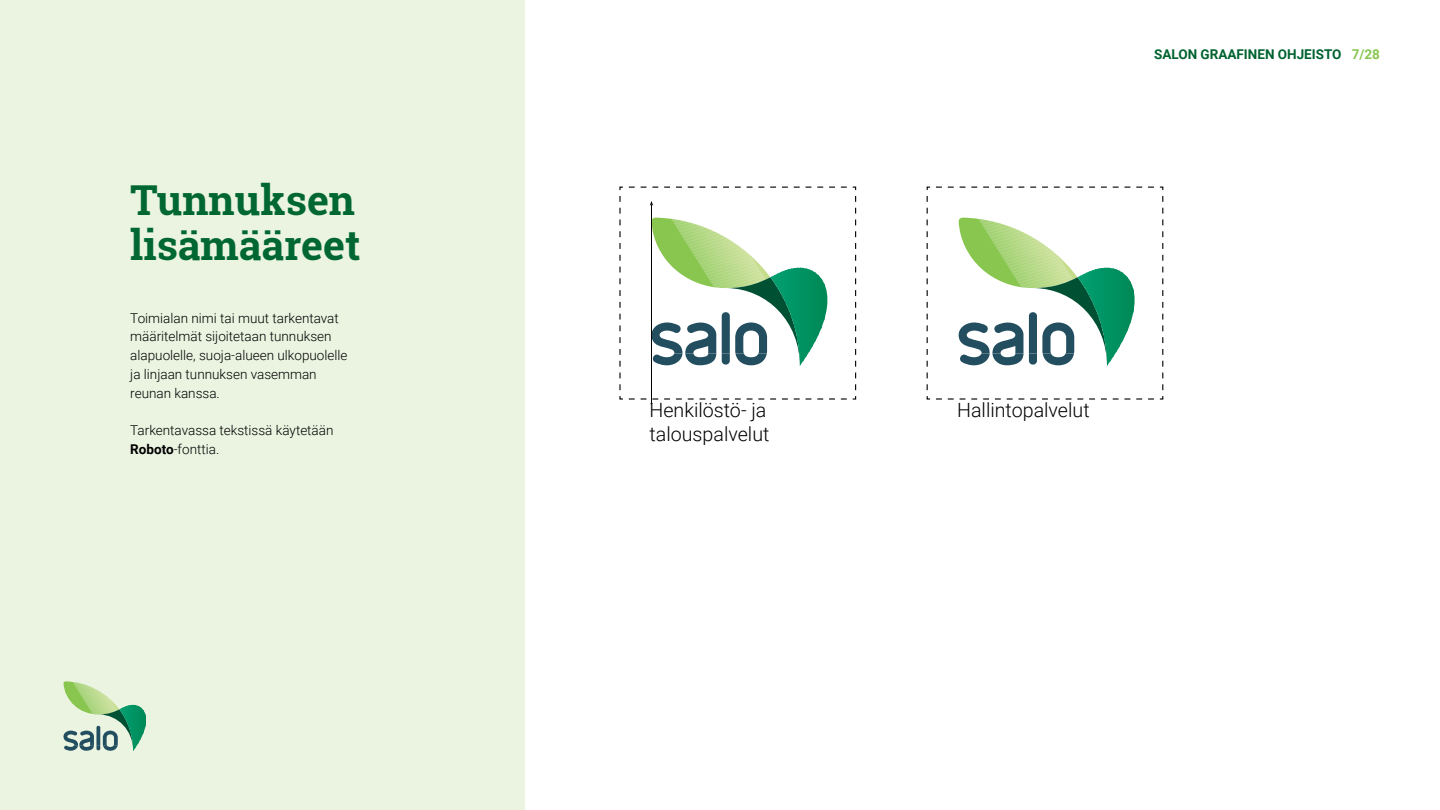
<style>
.page{position:relative;width:1440px;height:810px;background:#fff}
.page>*{position:absolute;margin:0;border:0;box-sizing:border-box;transform-origin:0 0}
.t1{font:700 41.25px/45px "Roboto Slab";color:#006733}
.t2{font:300 19.65px/23.6px "Roboto";color:#000}
.t3{font:300 13.5px/18.8px "Roboto";color:#000}
.t4{font:700 13.5px "Roboto";color:#006230}
.s1{font-weight:700}
.s2{color:#89c650}
</style>
<div class="page">
<svg style="left:619px;top:186px;width:238px;height:214px"></svg>
<div style="left:0;top:0;width:525px;height:810px;background:#ebf4e1"></div>
<hr style="left:133px;top:705px;width:1px;height:46px;background:#009362">
<hr style="left:134px;top:705px;width:1px;height:46px;background:#009261">
<hr style="left:135px;top:705px;width:1px;height:46px;background:#009261">
<hr style="left:136px;top:705px;width:1px;height:46px;background:#009160">
<hr style="left:137px;top:705px;width:1px;height:46px;background:#00905f">
<hr style="left:138px;top:705px;width:1px;height:46px;background:#008f5e">
<hr style="left:139px;top:705px;width:1px;height:46px;background:#008e5c">
<hr style="left:140px;top:705px;width:1px;height:46px;background:#008d5c">
<hr style="left:141px;top:705px;width:1px;height:46px;background:#008c5a">
<hr style="left:142px;top:705px;width:1px;height:46px;background:#008b5a">
<hr style="left:143px;top:705px;width:1px;height:46px;background:#008a58">
<hr style="left:144px;top:705px;width:1px;height:46px;background:#008957">
<hr style="left:145px;top:705px;width:1px;height:46px;background:#008957">
<hr style="left:146px;top:705px;width:1px;height:46px;background:#008856">
<svg style="left:63px;top:681px;width:70px;height:70px"></svg>
<hr style="left:651px;top:204px;width:1px;height:200px;background:#000">
<svg style="left:650px;top:201px;width:3px;height:5px"></svg>
<svg style="left:629px;top:398px;width:221px;height:6px"></svg>
<svg style="left:926px;top:186px;width:238px;height:214px"></svg>
<h1 class="t1" style="left:130px;top:177px;width:232px">Tunnuksen lisämääreet</h1>
<p class="t3" style="left:130px;top:308px;width:219px">Toimialan nimi tai muut tarkentavat määritelmät sijoitetaan tunnuksen alapuolelle, suoja-alueen ulkopuolelle ja linjaan tunnuksen vasemman reunan kanssa.</p>
<p class="t3" style="left:130px;top:420px;width:205px">Tarkentavassa tekstissä käytetään<br><span class="s1">Roboto</span>-fonttia.</p>
<p class="t4" style="left:1154px;top:44px;width:227px">SALON GRAAFINEN OHJEISTO <span class="s2">7/28</span></p>
<h2 class="t2" style="left:650px;top:398px;width:121px">Henkilöstö- ja talouspalvelut</h2>
<h2 class="t2" style="left:957px;top:398px;width:134px">Hallintopalvelut</h2>
</div>
